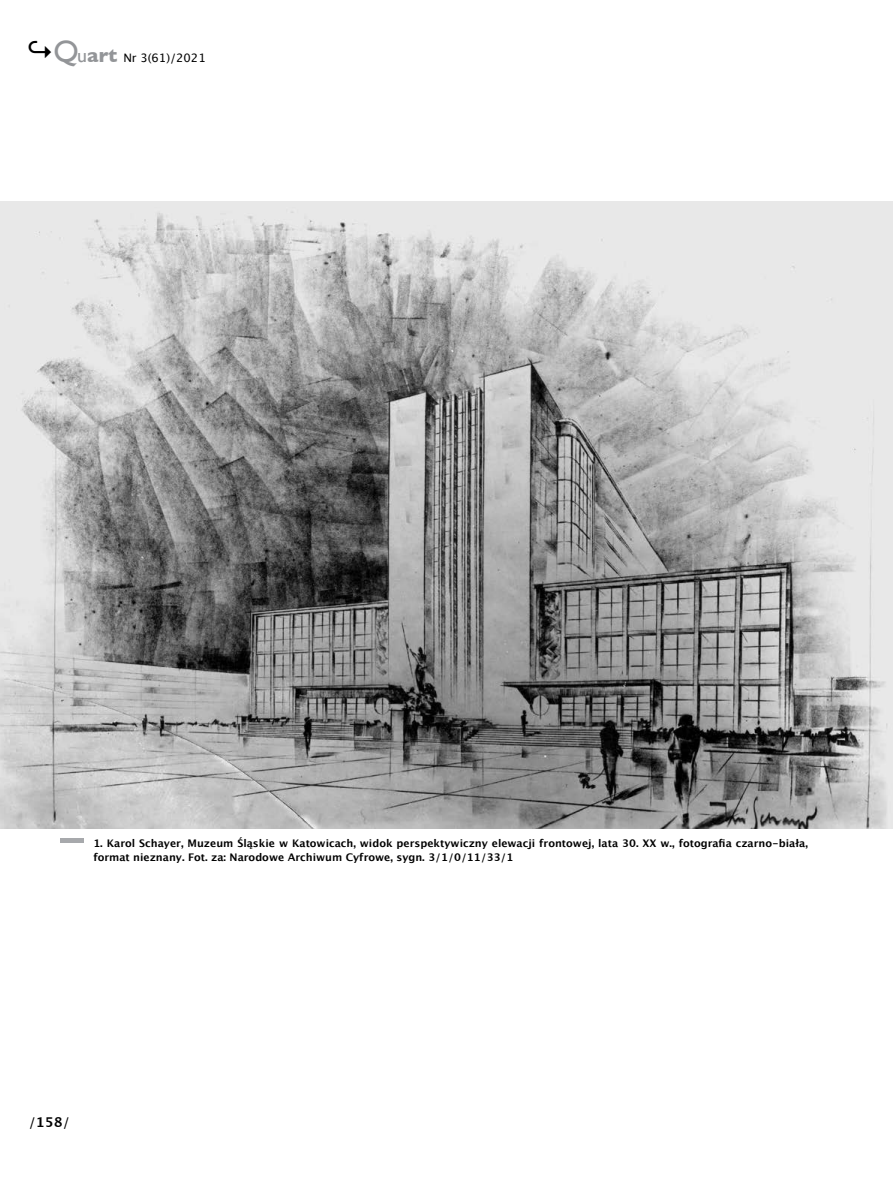
<style>
.page{position:relative;width:893px;height:1191px;background:#fff}
.page>*{position:absolute;margin:0;border:0;box-sizing:border-box;transform-origin:0 0}
.t1{font:700 13.5px "Lucida Grande";color:#000}
.t2{font:11.7px "Lucida Grande";color:#000}
.t3{font:700 10.5px/13.5px "Lucida Grande";color:#000}
.s1{font-weight:700;font-size:27px}
.s2{font-family:"Gill Sans";font-size:30.9px;color:#939598}
.s3{font-family:"Gill Sans";font-size:19.8px;color:#939598}
.s4{font-family:"Gill Sans";font-weight:700;font-size:19.8px;color:#939598}
.s5{font-weight:400}
</style>
<div class="page">
<img style="left:0;top:202px;width:893px;height:626px">
<hr style="left:60px;top:839px;width:24px;height:4px;background:#a7a9ac">
<p class="t2" style="left:26px;top:51px;width:181px"><span class="s1">↪</span><span class="s2">Q</span><span class="s3">u</span><span class="s4">art</span> Nr 3(61)/2021</p>
<p class="t3" style="left:93px;top:837px;width:716px">1. Karol Schayer, Muzeum Śląskie w Katowicach, widok perspektywiczny elewacji frontowej, lata 30. XX w., fotografia czarno-biała, format nieznany. Fot. za: Narodowe Archiwum Cyfrowe, sygn. 3/1/0/11/33/1</p>
<p class="t1" style="left:29px;top:1114px;width:42px"><span class="s5">/</span>158<span class="s5">/</span></p>
</div>
